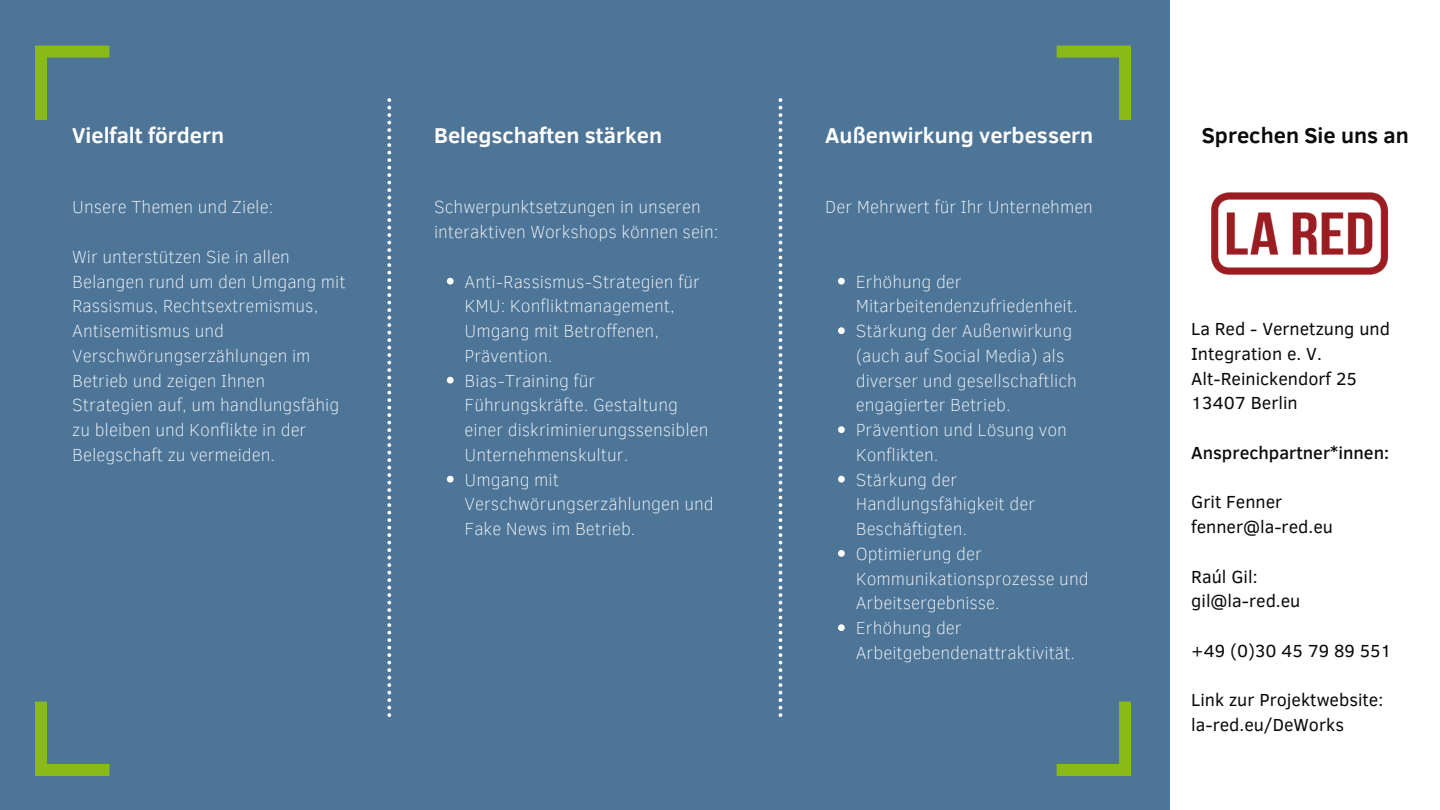
<style>
.page{position:relative;width:1440px;height:810px;background:#fff}
.page>*{position:absolute;margin:0;border:0;box-sizing:border-box;transform-origin:0 0}
.t1{font:700 22px "Clear Sans";color:#fffefe}
.t2{font:700 22px "Clear Sans";color:#0a0a0a}
.t3{font:100 17.9px/24.8px "Clear Sans";color:#fffefe}
.t4{font:17.9px/24.8px "Clear Sans";color:#0a0a0a}
.t5{font:500 17.9px "Clear Sans";color:#0a0a0a}
</style>
<div class="page">
<div style="left:0;top:0;width:1170px;height:810px;background:#4d7598"></div>
<svg style="left:387px;top:98px;width:4px;height:619px"></svg>
<svg style="left:779px;top:98px;width:3px;height:619px"></svg>
<svg style="left:35px;top:46px;width:74px;height:74px"></svg>
<svg style="left:1057px;top:46px;width:74px;height:74px"></svg>
<svg style="left:35px;top:702px;width:74px;height:74px"></svg>
<svg style="left:1057px;top:702px;width:74px;height:74px"></svg>
<img style="left:1211px;top:192px;width:177px;height:83px">
<svg style="left:447px;top:278px;width:7px;height:7px"></svg>
<svg style="left:447px;top:377px;width:7px;height:7px"></svg>
<svg style="left:447px;top:476px;width:7px;height:7px"></svg>
<svg style="left:838px;top:278px;width:7px;height:7px"></svg>
<svg style="left:838px;top:327px;width:7px;height:7px"></svg>
<svg style="left:838px;top:426px;width:7px;height:7px"></svg>
<svg style="left:838px;top:476px;width:7px;height:7px"></svg>
<svg style="left:838px;top:550px;width:7px;height:7px"></svg>
<svg style="left:838px;top:624px;width:7px;height:7px"></svg>
<p class="t1" style="left:72px;top:120px;width:154px">Vielfalt fördern</p>
<p class="t1" style="left:434px;top:120px;width:230px">Belegschaften stärken</p>
<p class="t1" style="left:825px;top:120px;width:270px">Außenwirkung verbessern</p>
<p class="t2" style="left:1202px;top:120px;width:209px">Sprechen Sie uns an</p>
<p class="t3" style="left:72px;top:194px;width:203px">Unsere Themen und Ziele:</p>
<p class="t3" style="left:72px;top:243px;width:275px">Wir unterstützen Sie in allen<br>Belangen rund um den Umgang mit<br>Rassismus, Rechtsextremismus,<br>Antisemitismus und<br>Verschwörungserzählungen im<br>Betrieb und zeigen Ihnen<br>Strategien auf, um handlungsfähig zu bleiben und Konflikte in der<br>Belegschaft zu vermeiden.</p>
<p class="t3" style="left:434px;top:194px;width:286px">Schwerpunktsetzungen in unseren interaktiven Workshops können sein:</p>
<p class="t3" style="left:465px;top:268px;width:237px">Anti-Rassismus-Strategien für<br>KMU: Konfliktmanagement,<br>Umgang mit Betroffenen,<br>Prävention.</p>
<p class="t3" style="left:465px;top:367px;width:245px">Bias-Training für<br>Führungskräfte. Gestaltung einer diskriminierungssensiblen<br>Unternehmenskultur.</p>
<p class="t3" style="left:465px;top:466px;width:251px">Umgang mit<br>Verschwörungserzählungen und<br>Fake News im Betrieb.</p>
<p class="t3" style="left:825px;top:194px;width:269px">Der Mehrwert für Ihr Unternehmen</p>
<p class="t3" style="left:856px;top:268px;width:223px">Erhöhung der<br>Mitarbeitendenzufriedenheit.</p>
<p class="t3" style="left:856px;top:317px;width:223px">Stärkung der Außenwirkung (auch auf Social Media) als diverser und gesellschaftlich engagierter Betrieb.</p>
<p class="t3" style="left:856px;top:416px;width:213px">Prävention und Lösung von<br>Konflikten.</p>
<p class="t3" style="left:856px;top:466px;width:181px">Stärkung der<br>Handlungsfähigkeit der<br>Beschäftigten.</p>
<p class="t3" style="left:856px;top:540px;width:234px">Optimierung der<br>Kommunikationsprozesse und<br>Arbeitsergebnisse.</p>
<p class="t3" style="left:856px;top:614px;width:221px">Erhöhung der<br>Arbeitgebendenattraktivität.</p>
<p class="t4" style="left:1191px;top:316px;width:200px">La Red - Vernetzung und<br>Integration e. V.</p>
<p class="t4" style="left:1191px;top:365px;width:167px">Alt-Reinickendorf 25</p>
<p class="t4" style="left:1191px;top:390px;width:108px">13407 Berlin</p>
<p class="t5" style="left:1191px;top:440px;width:199px">Ansprechpartner*innen:</p>
<p class="t4" style="left:1191px;top:489px;width:93px">Grit Fenner</p>
<p class="t4" style="left:1191px;top:514px;width:143px">fenner@la-red.eu</p>
<p class="t4" style="left:1191px;top:563px;width:68px">Raúl Gil:</p>
<p class="t4" style="left:1191px;top:588px;width:111px">gil@la-red.eu</p>
<p class="t4" style="left:1191px;top:637px;width:202px">+49 (0)30 45 79 89 551</p>
<p class="t4" style="left:1191px;top:687px;width:194px">Link zur Projektwebsite:</p>
<p class="t4" style="left:1191px;top:712px;width:154px">la-red.eu/DeWorks</p>
</div>
